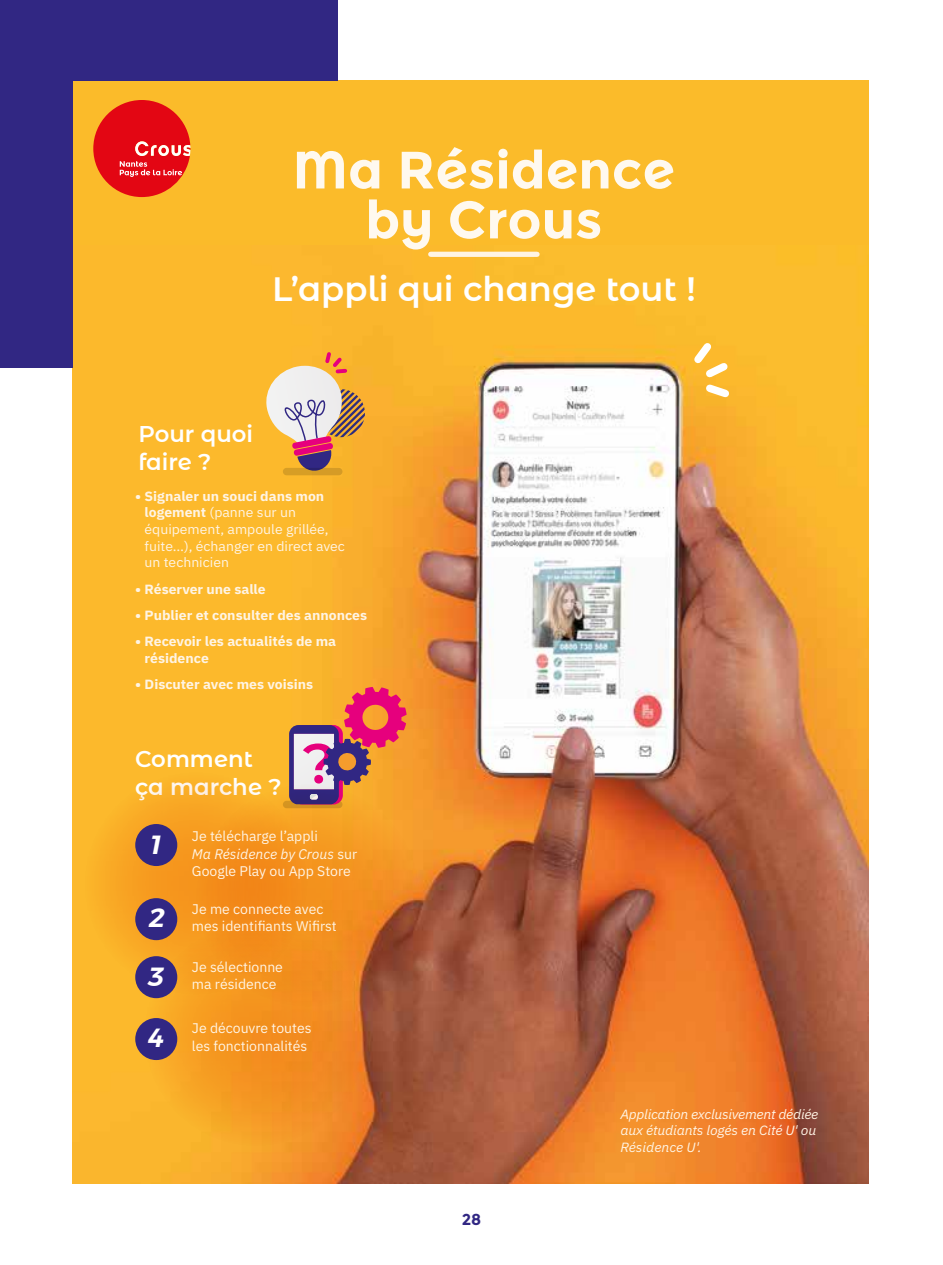
<style>
.page{position:relative;width:943px;height:1265px;background:#fff}
.page>*{position:absolute;margin:0;border:0;box-sizing:border-box;transform-origin:0 0}
.t1{font:600 55.82px "Montserrat Alternates";color:#e6007d}
.t2{font:700 52.5px/49.9px "Montserrat Alternates";color:#fff9ef;text-align:center}
.t3{font:600 33.77px "Montserrat Alternates";color:#fff}
.t4{font:italic 600 26.25px "Montserrat Alternates";color:#fff}
.t5{font:600 22.75px/28px "Montserrat Alternates";color:#fff}
.t6{font:700 15.75px "Montserrat";color:#312783}
.t7{font:14px/17.5px "IBM Plex Sans";color:#fff4e4}
.t8{font:13.3px/16.8px "IBM Plex Sans";color:#fff4e4;scale:1.05 1}
.t9{font:700 13.3px/16.8px "IBM Plex Sans";color:#fff4e4;scale:1.05 1}
.t10{font:italic 13.3px/16.6px "IBM Plex Sans";letter-spacing:-.02em;color:#fff4e4;scale:1.05 1}
.s1{font-weight:700}
.s2{font-style:italic}
</style>
<div class="page">
<div style="left:73px;top:81px;width:795px;height:1102px;background:#fbbb2a"></div>
<img style="left:137px;top:251px;width:731px;height:932px">
<div style="left:431px;top:252px;width:106px;height:5px;background:#fff4e4"></div>
<svg style="left:93px;top:100px;width:97px;height:97px"></svg>
<div style="left:0;top:0;width:73px;height:367px;background:#312783"></div>
<div style="left:23px;top:0;width:314px;height:81px;background:#312783"></div>
<svg style="left:687px;top:336px;width:47px;height:67px"></svg>
<svg style="left:263px;top:349px;width:102px;height:123px"></svg>
<svg style="left:283px;top:468px;width:59px;height:7px"></svg>
<svg style="left:289px;top:687px;width:117px;height:117px"></svg>
<svg style="left:196px;top:784px;width:223px;height:223px;background:#de8729"></svg>
<div style="left:144px;top:923px;width:223px;height:223px;background:linear-gradient(to right,#fcb227,#e97c21);border-radius:50%"></div>
<svg style="left:84px;top:772px;width:224px;height:223px"></svg>
<div style="left:135px;top:824px;width:42px;height:42px;background:#312783;border-radius:50%"></div>
<div style="left:135px;top:898px;width:42px;height:42px;background:#312783;border-radius:50%"></div>
<div style="left:135px;top:956px;width:42px;height:42px;background:#312783;border-radius:50%"></div>
<div style="left:135px;top:1018px;width:42px;height:42px;background:#312783;border-radius:50%"></div>
<h2 class="t2" style="left:293px;top:145px;width:384px">Ma Résidence by Crous</h2>
<h3 class="t3" style="left:272px;top:265px;width:425px">L’appli qui change tout !</h3>
<h3 class="t5" style="left:138px;top:419px;width:116px">Pour quoi faire ?</h3>
<p class="t8" style="left:145px;top:486px;width:192px;text-indent:-9px"><span class="s1">• Signaler un souci dans mon logement</span> (panne sur un équipement, ampoule grillée, fuite…), échanger en direct avec un technicien</p>
<p class="t9" style="left:135px;top:579px;width:126px">• Réserver une salle</p>
<p class="t9" style="left:135px;top:606px;width:222px">• Publier et consulter des annonces</p>
<p class="t9" style="left:145px;top:632px;width:184px;text-indent:-9px">• Recevoir les actualités de ma résidence</p>
<p class="t9" style="left:135px;top:675px;width:171px">• Discuter avec mes voisins</p>
<h3 class="t5" style="left:135px;top:744px;width:148px">Comment ça marche ?</h3>
<h1 class="t1" style="left:303px;top:724px;width:34px">?</h1>
<h3 class="t4" style="left:150px;top:824px;width:13px">1</h3>
<p class="t7" style="left:192px;top:826px;width:167px">Je télécharge l’appli<br><span class="s2">Ma Résidence by Crous</span> sur<br>Google Play ou App Store</p>
<p class="t7" style="left:192px;top:899px;width:146px">Je me connecte avec mes identifiants Wifirst</p>
<p class="t7" style="left:192px;top:957px;width:93px">Je sélectionne ma résidence</p>
<p class="t7" style="left:192px;top:1018px;width:121px">Je découvre toutes les fonctionnalités</p>
<h3 class="t4" style="left:149px;top:897px;width:18px">2</h3>
<h3 class="t4" style="left:147px;top:956px;width:18px">3</h3>
<h3 class="t4" style="left:147px;top:1016px;width:18px">4</h3>
<p class="t6" style="left:461px;top:1210px;width:21px">28</p>
<p class="t10" style="left:620px;top:1104px;width:190px">Application exclusivement dédiée aux étudiants logés en Cité U' ou<br>Résidence U'.</p>
</div>
